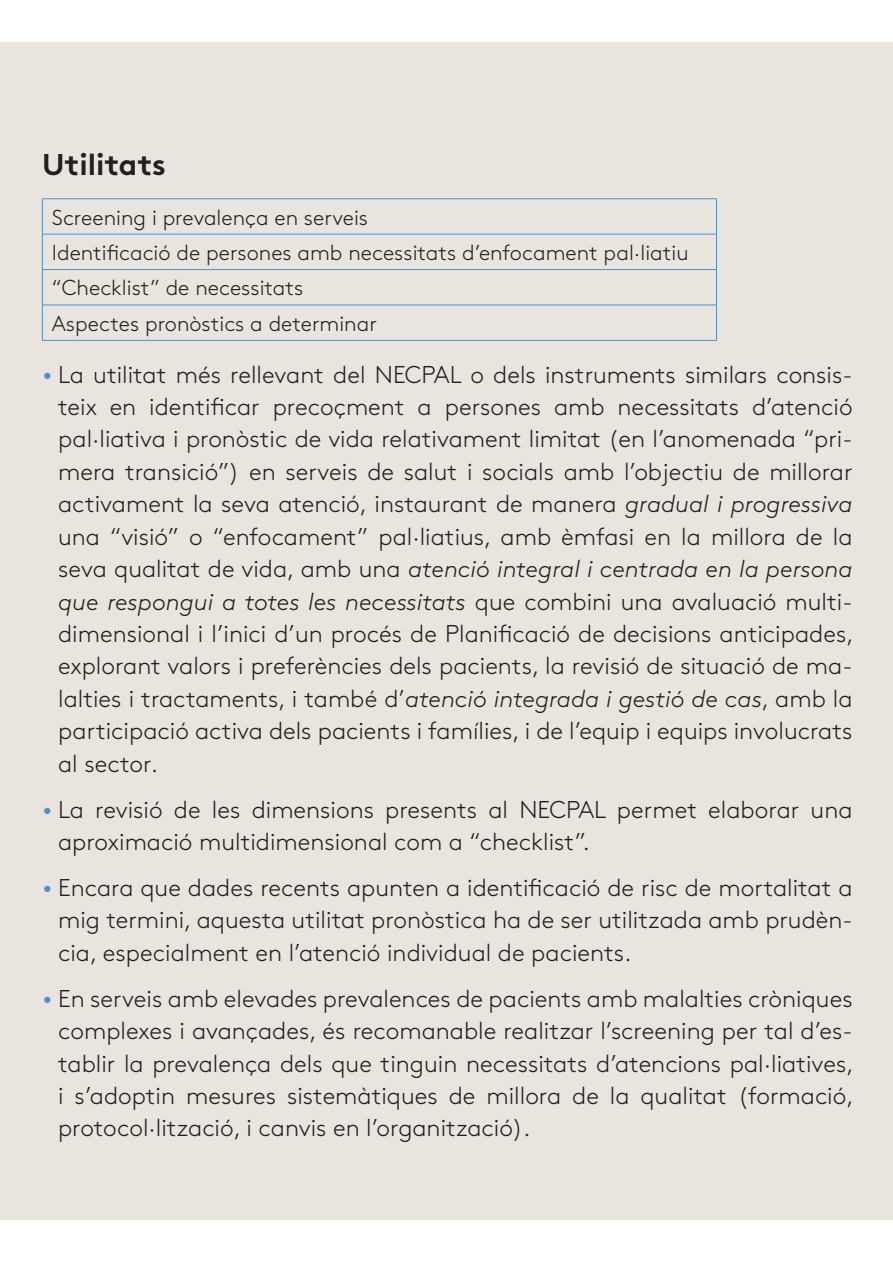
<style>
.page{position:relative;width:893px;height:1263px;background:#fff}
.page>*{position:absolute;margin:0;border:0;box-sizing:border-box;transform-origin:0 0}
.t1{font:700 30px "Brown";color:#231f20}
.t2{font:300 24.3px/32.4px "Brown";color:#231f20;text-align:justify}
.t3{font:300 21.6px/35.4px "Brown";color:#231f20}
.s1{font-family:"Akkurat";font-weight:400;color:#5090cc}
.s2{font-style:italic}
</style>
<div class="page">
<div style="left:0;top:43px;width:893px;height:1177px;background:#e9e5de"></div>
<hr style="left:42px;top:198px;width:675px;height:1px;background:#5090cc">
<hr style="left:42px;top:199px;width:1px;height:35px;background:#5090cc">
<hr style="left:716px;top:199px;width:1px;height:35px;background:#5090cc">
<hr style="left:42px;top:234px;width:675px;height:1px;background:#5090cc">
<hr style="left:42px;top:234px;width:1px;height:35px;background:#5090cc">
<hr style="left:716px;top:234px;width:1px;height:35px;background:#5090cc">
<hr style="left:42px;top:269px;width:675px;height:1px;background:#5090cc">
<hr style="left:42px;top:270px;width:1px;height:35px;background:#5090cc">
<hr style="left:716px;top:270px;width:1px;height:35px;background:#5090cc">
<hr style="left:42px;top:304px;width:675px;height:1px;background:#5090cc">
<hr style="left:42px;top:305px;width:1px;height:35px;background:#5090cc">
<hr style="left:716px;top:305px;width:1px;height:35px;background:#5090cc">
<hr style="left:42px;top:340px;width:675px;height:1px;background:#5090cc">
<p class="t1" style="left:42px;top:140px;width:126px">Utilitats</p>
<p class="t3" style="left:52px;top:198px;width:638px">Screening i prevalença en serveis<br>Identificació de persones amb necessitats d’enfocament pal·liatiu “Checklist” de necessitats<br>Aspectes pronòstics a determinar</p>
<p class="t2" style="left:58px;top:356px;width:797px;text-indent:-16px"><span class="s1">•</span> La utilitat més rellevant del NECPAL o dels instruments similars consis&shy;teix en identificar precoçment a persones amb necessitats d’atenció pal·liativa i pronòstic de vida relativament limitat (en l’anomenada “pri&shy;mera transició”) en serveis de salut i socials amb l’objectiu de millorar activament la seva atenció, instaurant de manera <span class="s2">gradual i progressiva </span>una “visió” o “enfocament” pal·liatius, amb èmfasi en la millora de la seva qualitat de vida, amb una <span class="s2">atenció integral i centrada en la persona que respongui a totes les necessitats</span> que combini una avaluació multi&shy;dimensional i l’inici d’un procés de Planificació de decisions anticipades, explorant valors i preferències dels pacients, la revisió de situació de ma&shy;lalties i tractaments, i també d’<span class="s2">atenció integrada i gestió de cas</span>, amb la participació activa dels pacients i famílies, i de l’equip i equips involucrats al sector.</p>
<p class="t2" style="left:58px;top:791px;width:796px;text-indent:-16px"><span class="s1">•</span> La revisió de les dimensions presents al NECPAL permet elaborar una aproximació multidimensional com a “checklist”.</p>
<p class="t2" style="left:58px;top:870px;width:796px;text-indent:-16px"><span class="s1">•</span> Encara que dades recents apunten a identificació de risc de mortalitat a mig termini, aquesta utilitat pronòstica ha de ser utilitzada amb prudèn&shy;cia, especialment en l’atenció individual de pacients.</p>
<p class="t2" style="left:58px;top:980px;width:797px;text-indent:-16px"><span class="s1">•</span> En serveis amb elevades prevalences de pacients amb malalties cròniques complexes i avançades, és recomanable realitzar l’screening per tal d’es&shy;tablir la prevalença dels que tinguin necessitats d’atencions pal·liatives, i s’adoptin mesures sistemàtiques de millora de la qualitat (formació, protocol·lització, i canvis en l’organització).</p>
</div>
